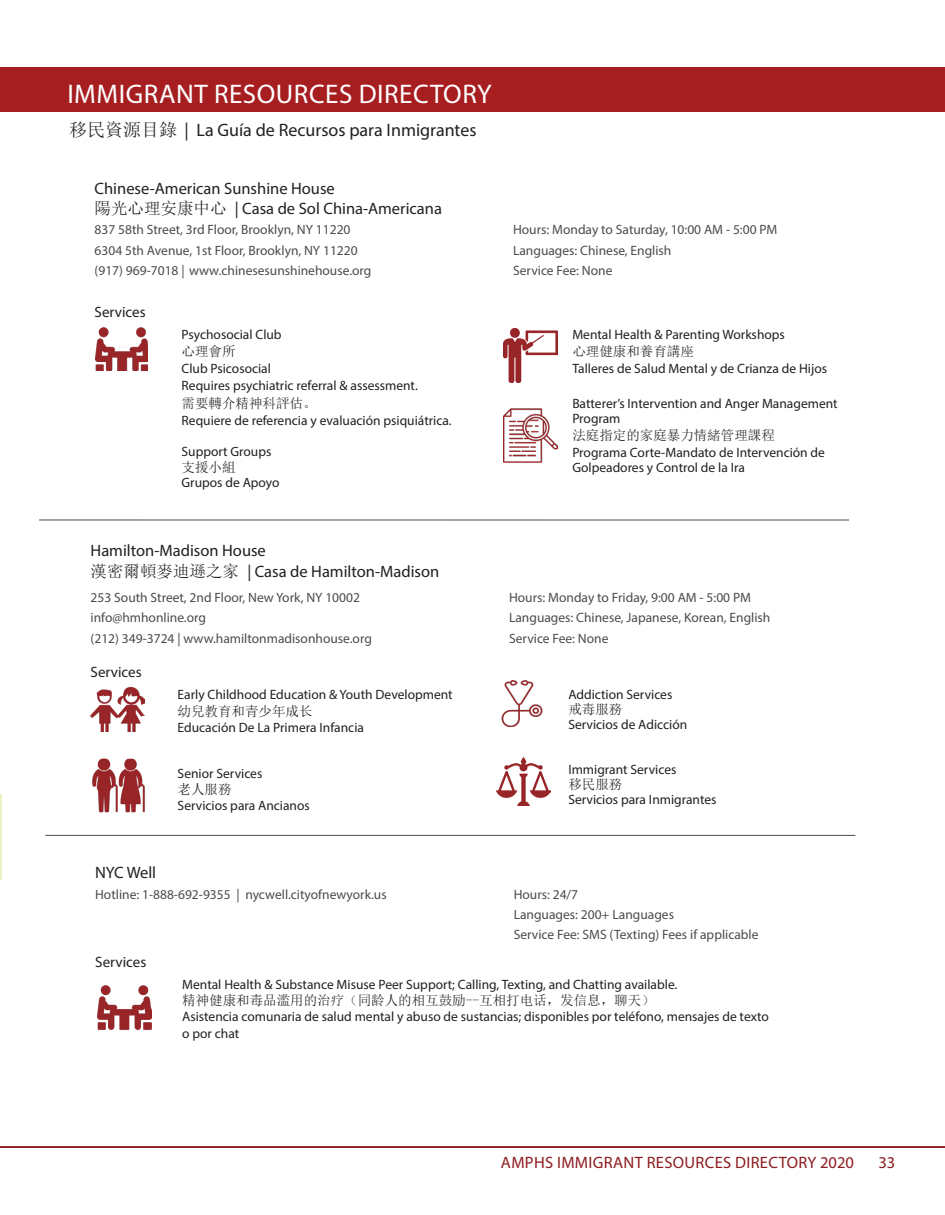
<style>
.page{position:relative;width:945px;height:1215px;background:#fff}
.page>*{position:absolute;margin:0;border:0;box-sizing:border-box;transform-origin:0 0}
.t1{font:27px "Myriad Pro";letter-spacing:.02em;color:#fff}
.t2{font:18px "Myriad Pro";color:#231f20}
.t3{font:16.5px "Myriad Pro";color:#231f20}
.t4{font:16.5px "Myriad Pro";letter-spacing:.02em;color:#8d1c1f}
.t5{font:15px "Myriad Pro";color:#231f20}
.t6{font:13.5px/15px "Myriad Pro";color:#231f20}
.t7{font:13.5px "Myriad Pro";color:#4b4b4b}
.t8{font:13.5px "Sim Sun";color:#231f20}
.s1{font-family:"Sim Sun"}
</style>
<div class="page">
<hr style="left:0;top:794px;width:1px;height:86px;background:#ebf1c0">
<hr style="left:0;top:1146px;width:945px;height:2px;background:#8d1c1f">
<div style="left:0;top:68px;width:945px;height:44px;background:#a71e21"></div>
<img style="left:96px;top:327px;width:51px;height:44px">
<img style="left:503px;top:329px;width:54px;height:54px">
<img style="left:503px;top:408px;width:54px;height:54px">
<hr style="left:39px;top:520px;width:810px;height:1px;background:#4b4b4b">
<img style="left:90px;top:687px;width:54px;height:44px">
<img style="left:92px;top:758px;width:53px;height:54px">
<img style="left:497px;top:757px;width:53px;height:48px">
<img style="left:501px;top:681px;width:42px;height:46px">
<img style="left:97px;top:985px;width:54px;height:45px">
<hr style="left:45px;top:835px;width:810px;height:1px;background:#4b4b4b">
<h1 class="t1" style="left:67px;top:77px;width:426px">IMMIGRANT RESOURCES DIRECTORY</h1>
<p class="t2" style="left:69px;top:119px;width:409px"><span class="s1">移民資源目錄</span> | La Guía de Recursos para Inmigrantes</p>
<p class="t3" style="left:95px;top:179px;width:242px">Chinese-American Sunshine House</p>
<p class="t3" style="left:95px;top:198px;width:349px"><span class="s1">陽光心理安康中心</span> | Casa de Sol China-Americana</p>
<p class="t7" style="left:95px;top:222px;width:257px">837 58th Street, 3rd Floor, Brooklyn, NY 11220</p>
<p class="t7" style="left:513px;top:222px;width:266px">Hours: Monday to Saturday, 10:00 AM - 5:00 PM</p>
<p class="t7" style="left:95px;top:242px;width:265px">6304 5th Avenue, 1st Floor, Brooklyn, NY 11220</p>
<p class="t7" style="left:513px;top:242px;width:160px">Languages: Chinese, English</p>
<p class="t7" style="left:95px;top:262px;width:278px">(917) 969-7018 | www.chinesesunshinehouse.org</p>
<p class="t7" style="left:513px;top:262px;width:101px">Service Fee: None</p>
<p class="t5" style="left:95px;top:303px;width:53px">Services</p>
<p class="t6" style="left:182px;top:327px;width:102px">Psychosocial Club</p>
<p class="t8" style="left:182px;top:345px;width:55px">心理會所</p>
<p class="t6" style="left:182px;top:361px;width:91px">Club Psicosocial</p>
<p class="t6" style="left:182px;top:378px;width:238px">Requires psychiatric referral &amp; assessment.</p>
<p class="t8" style="left:182px;top:396px;width:136px">需要轉介精神科評估。</p>
<p class="t6" style="left:182px;top:413px;width:272px">Requiere de referencia y evaluación psiquiátrica.</p>
<p class="t6" style="left:182px;top:444px;width:91px">Support Groups</p>
<p class="t8" style="left:182px;top:460px;width:55px">支援小組</p>
<p class="t6" style="left:182px;top:475px;width:99px">Grupos de Apoyo</p>
<p class="t6" style="left:572px;top:327px;width:214px">Mental Health &amp; Parenting Workshops</p>
<p class="t8" style="left:572px;top:345px;width:123px">心理健康和養育講座</p>
<p class="t6" style="left:572px;top:361px;width:256px">Talleres de Salud Mental y de Crianza de Hijos</p>
<p class="t6" style="left:572px;top:395px;width:267px">Batterer’s Intervention and Anger Management<br>Program</p>
<p class="t8" style="left:572px;top:428px;width:204px">法庭指定的家庭暴力情緒管理課程</p>
<p class="t6" style="left:572px;top:445px;width:254px">Programa Corte-Mandato de Intervención de<br>Golpeadores y Control de la Ira</p>
<p class="t3" style="left:91px;top:541px;width:177px">Hamilton-Madison House</p>
<p class="t3" style="left:91px;top:562px;width:350px"><span class="s1">漢密爾頓麥迪遜之家</span> | Casa de Hamilton-Madison</p>
<p class="t7" style="left:91px;top:589px;width:271px">253 South Street, 2nd Floor, New York, NY 10002</p>
<p class="t7" style="left:509px;top:589px;width:243px">Hours: Monday to Friday, 9:00 AM - 5:00 PM</p>
<p class="t7" style="left:91px;top:610px;width:117px">info@hmhonline.org</p>
<p class="t7" style="left:509px;top:610px;width:263px">Languages: Chinese, Japanese, Korean, English</p>
<p class="t7" style="left:91px;top:630px;width:283px">(212) 349-3724 | www.hamiltonmadisonhouse.org</p>
<p class="t7" style="left:509px;top:630px;width:101px">Service Fee: None</p>
<p class="t5" style="left:91px;top:663px;width:53px">Services</p>
<p class="t6" style="left:178px;top:687px;width:277px">Early Childhood Education &amp; Youth Development</p>
<p class="t8" style="left:178px;top:704px;width:136px">幼兒教育和青少年成长</p>
<p class="t6" style="left:178px;top:719px;width:188px">Educación De La Primera Infancia</p>
<p class="t6" style="left:178px;top:765px;width:86px">Senior Services</p>
<p class="t8" style="left:178px;top:782px;width:55px">老人服務</p>
<p class="t6" style="left:178px;top:798px;width:134px">Servicios para Ancianos</p>
<p class="t6" style="left:568px;top:687px;width:106px">Addiction Services</p>
<p class="t8" style="left:568px;top:703px;width:55px">戒毒服務</p>
<p class="t6" style="left:568px;top:717px;width:120px">Servicios de Adicción</p>
<p class="t6" style="left:568px;top:762px;width:110px">Immigrant Services</p>
<p class="t8" style="left:568px;top:778px;width:55px">移民服務</p>
<p class="t6" style="left:568px;top:792px;width:150px">Servicios para Inmigrantes</p>
<p class="t3" style="left:95px;top:863px;width:63px">NYC Well</p>
<p class="t7" style="left:95px;top:886px;width:293px">Hotline: 1-888-692-9355 | nycwell.cityofnewyork.us</p>
<p class="t7" style="left:514px;top:886px;width:66px">Hours: 24/7</p>
<p class="t7" style="left:514px;top:906px;width:162px">Languages: 200+ Languages</p>
<p class="t7" style="left:514px;top:926px;width:246px">Service Fee: SMS (Texting) Fees if applicable</p>
<p class="t5" style="left:95px;top:953px;width:53px">Services</p>
<p class="t6" style="left:182px;top:977px;width:497px">Mental Health &amp; Substance Misuse Peer Support; Calling, Texting, and Chatting available.</p>
<p class="t8" style="left:182px;top:994px;width:474px">精神健康和毒品滥用的治疗（同龄人的相互鼓励--互相打电话，发信息，聊天）</p>
<p class="t6" style="left:182px;top:1008px;width:588px;line-height:16.2px">Asistencia comunaria de salud mental y abuso de sustancias; disponibles por teléfono, mensajes de texto o por chat</p>
<p class="t4" style="left:501px;top:1152px;width:355px">AMPHS IMMIGRANT RESOURCES DIRECTORY 2020</p>
<p class="t4" style="left:878px;top:1152px;width:18px">33</p>
</div>
